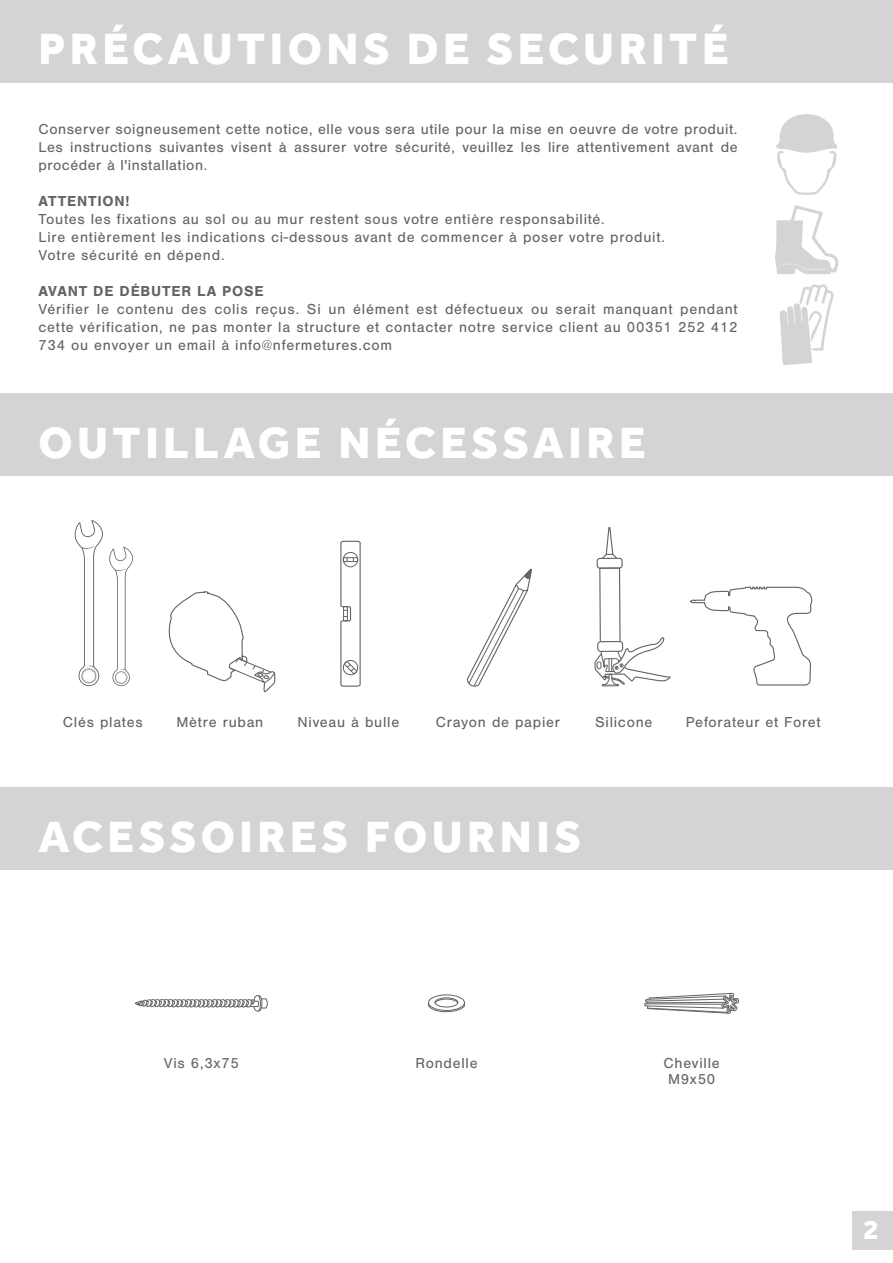
<style>
.page{position:relative;width:893px;height:1263px;background:#fff}
.page>*{position:absolute;margin:0;border:0;box-sizing:border-box;transform-origin:0 0}
.t1{font:800 45px "Effra";letter-spacing:.1em;color:#fff}
.t2{font:800 28.5px "Effra";color:#fff}
.t3{font:15px/18px "Nimbus San";letter-spacing:.05em;color:#656365}
.t4{font:700 15px "Nimbus San";letter-spacing:.05em;color:#656365}
</style>
<div class="page">
<div style="left:852px;top:1211px;width:41px;height:38px;background:#d5d4d5"></div>
<div style="left:0;top:0;width:893px;height:82px;background:#d5d4d5"></div>
<div style="left:0;top:394px;width:893px;height:82px;background:#d5d4d5"></div>
<div style="left:0;top:787px;width:893px;height:82px;background:#d5d4d5"></div>
<svg style="left:135px;top:995px;width:133px;height:16px"></svg>
<div style="left:428px;top:995px;width:37px;height:16px;border:1px solid #656365;border-radius:50%"></div>
<div style="left:435px;top:998px;width:23px;height:9px;border:1px solid #656365;border-radius:50%"></div>
<svg style="left:428px;top:999px;width:37px;height:13px"></svg>
<svg style="left:644px;top:992px;width:95px;height:22px"></svg>
<svg style="left:75px;top:520px;width:28px;height:166px"></svg>
<svg style="left:109px;top:547px;width:24px;height:139px"></svg>
<svg style="left:601px;top:527px;width:17px;height:31px"></svg>
<svg style="left:594px;top:569px;width:77px;height:118px"></svg>
<div style="left:597px;top:558px;width:26px;height:11px;border:1px solid #656365;border-radius:3px"></div>
<div style="left:597px;top:641px;width:26px;height:11px;border:1px solid #656365;border-radius:3px"></div>
<svg style="left:168px;top:591px;width:108px;height:102px"></svg>
<svg style="left:466px;top:568px;width:66px;height:119px"></svg>
<svg style="left:689px;top:586px;width:124px;height:100px"></svg>
<svg style="left:340px;top:540px;width:21px;height:147px"></svg>
<svg style="left:776px;top:114px;width:61px;height:81px"></svg>
<svg style="left:780px;top:284px;width:54px;height:81px"></svg>
<svg style="left:775px;top:205px;width:64px;height:69px"></svg>
<h1 class="t1" style="left:38px;top:23px;width:692px">PRÉCAUTIONS DE SECURITÉ</h1>
<p class="t3" style="left:38px;top:120px;width:701px;text-align:justify">Conserver soigneusement cette notice, elle vous sera utile pour la mise en oeuvre de votre produit.<br>Les instructions suivantes visent à assurer votre sécurité, veuillez les lire attentivement avant de procéder à l'installation.</p>
<p class="t4" style="left:38px;top:193px;width:93px">ATTENTION!</p>
<p class="t3" style="left:38px;top:210px;width:628px">Toutes les fixations au sol ou au mur restent sous votre entière responsabilité.<br>Lire entièrement les indications ci-dessous avant de commencer à poser votre produit.<br>Votre sécurité en dépend.</p>
<p class="t4" style="left:38px;top:283px;width:227px">AVANT DE DÉBUTER LA POSE</p>
<p class="t3" style="left:38px;top:300px;width:701px;text-align:justify">Vérifier le contenu des colis reçus. Si un élément est défectueux ou serait manquant pendant cette vérification, ne pas monter la structure et contacter notre service client au 00351 252 412<br>734 ou envoyer un email à info@nfermetures.com</p>
<h1 class="t1" style="left:38px;top:416px;width:609px">OUTILLAGE NÉCESSAIRE</h1>
<p class="t3" style="left:63px;top:713px;width:81px">Clés plates</p>
<p class="t3" style="left:176px;top:713px;width:88px">Mètre ruban</p>
<p class="t3" style="left:297px;top:713px;width:103px">Niveau à bulle</p>
<p class="t3" style="left:436px;top:713px;width:126px">Crayon de papier</p>
<p class="t3" style="left:595px;top:714px;width:59px">Silicone</p>
<p class="t3" style="left:686px;top:714px;width:136px">Peforateur et Foret</p>
<h1 class="t1" style="left:38px;top:810px;width:544px">ACESSOIRES FOURNIS</h1>
<p class="t3" style="left:164px;top:1054px;width:77px">Vis 6,3x75</p>
<p class="t3" style="left:415px;top:1054px;width:64px">Rondelle</p>
<p class="t3" style="left:664px;top:1055px;width:58px;line-height:16.5px">Cheville<br>M9x50</p>
<h2 class="t2" style="left:863px;top:1213px;width:17px">2</h2>
</div>
